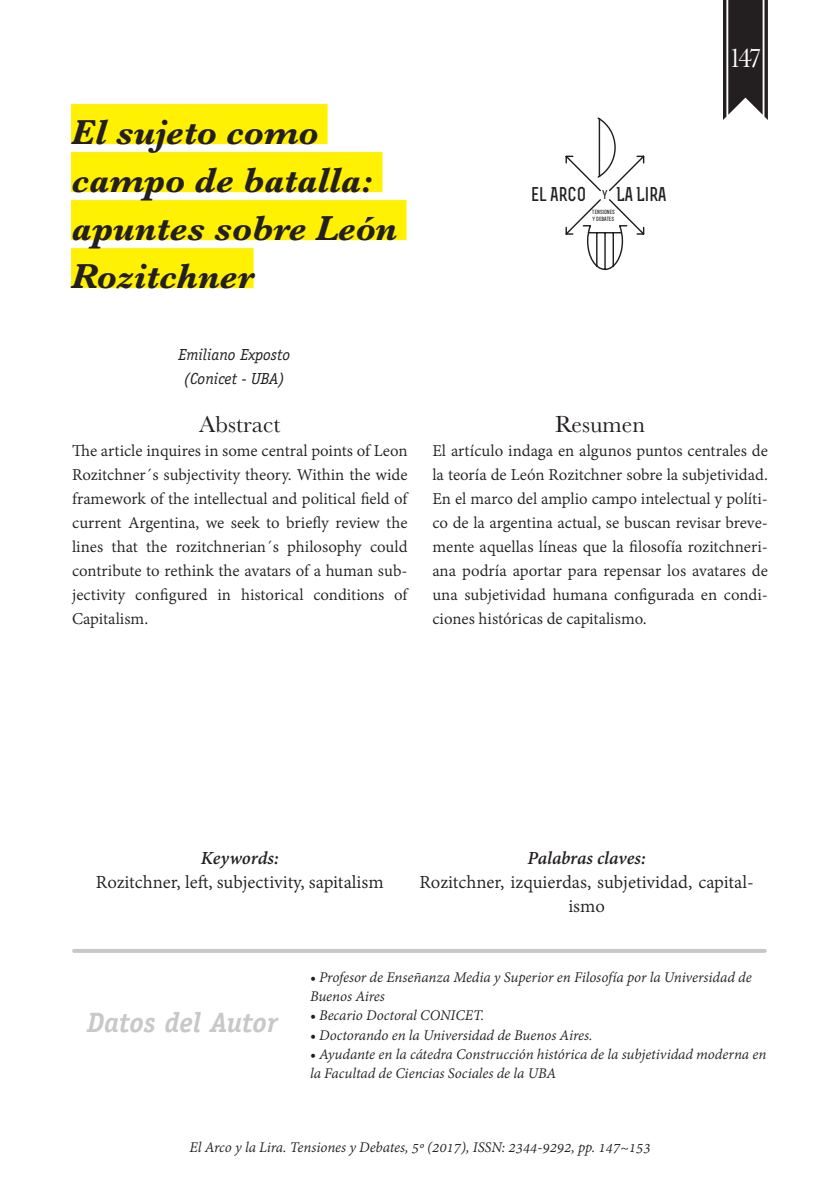
<style>
.page{position:relative;width:840px;height:1191px;background:#fff}
.page>*{position:absolute;margin:0;border:0;box-sizing:border-box;transform-origin:0 0}
.titulo{font:italic 700 36px/48px "Baskerville MT Std";color:#231f20}
.t1{font:italic 700 28px "Officina Serif Std";color:#c7c8ca}
.t2{font:28px "Baskerville MT Std";color:#fff}
.resumen_y_abstract{font:24px "Baskerville MT Std";color:#231f20}
.t3{font:20px/24px "Adobe Devanagari";color:#231f20;text-align:center}
.t4{font:italic 700 20px "Adobe Devanagari";letter-spacing:-.005em;color:#231f20}
.t5{font:700 18.6px "Rex";color:#231f20}
.resumen_y_abstract-2{font:18px/24px "Adobe Devanagari";color:#231f20;text-align:justify}
.t6{font:italic 16px/19.2px "Adobe Devanagari";letter-spacing:-.005em;color:#231f20}
.Nombre_Autor_y_perte{font:italic 16px "Officina Serif Std";color:#231f20}
.t7{font:700 5.6px/6.8px "Rex";color:#231f20}
.s1{font-size:11.8px}
</style>
<div class="page">
<svg style="left:723px;top:0;width:44px;height:120px;background:#494647"></svg>
<div style="left:71px;top:104px;width:256px;height:40px;background:#fff101"></div>
<div style="left:71px;top:152px;width:311px;height:40px;background:#fff101"></div>
<div style="left:71px;top:200px;width:335px;height:40px;background:#fff101"></div>
<div style="left:71px;top:248px;width:182px;height:40px;background:#fff101"></div>
<hr style="left:74px;top:949px;width:690px;height:4px;background:#c7c8ca">
<svg style="left:565px;top:117px;width:80px;height:154px"></svg>
<p class="titulo" style="left:71px;top:108px;width:327px">El sujeto como campo de batalla: apuntes sobre León<br>Rozitchner</p>
<p class="t5" style="left:531px;top:182px;width:137px">EL ARCO <span class="s1">Y</span> LA LIRA</p>
<p class="t7" style="left:591px;top:209px;width:24px">TENSIONES<br>Y DEBATES</p>
<p class="t2" style="left:727px;top:42px;width:35px">147</p>
<p class="Nombre_Autor_y_perte" style="left:178px;top:345px;width:113px">Emiliano Exposto</p>
<p class="Nombre_Autor_y_perte" style="left:183px;top:369px;width:103px">(Conicet - UBA)</p>
<p class="resumen_y_abstract" style="left:199px;top:410px;width:83px">Abstract</p>
<p class="resumen_y_abstract-2" style="left:72px;top:440px;width:337px">The article inquires in some central points of Leon Rozitchner´s subjectivity theory. Within the wide framework of the intellectual and political field of current Argentina, we seek to briefly review the lines that the rozitchnerian´s philosophy could contribute to rethink the avatars of a human sub&shy;jectivity configured in historical conditions of Capitalism.</p>
<p class="resumen_y_abstract" style="left:555px;top:410px;width:91px">Resumen</p>
<p class="resumen_y_abstract-2" style="left:432px;top:440px;width:337px">El artículo indaga en algunos puntos centrales de la teoría de León Rozitchner sobre la subjetividad.<br>En el marco del amplio campo intelectual y políti&shy;co de la argentina actual, se buscan revisar breve&shy;mente aquellas líneas que la filosofía rozitchneri&shy;ana podría aportar para repensar los avatares de una subjetividad humana configurada en condi&shy;ciones históricas de capitalismo.</p>
<p class="t4" style="left:201px;top:847px;width:79px">Keywords:</p>
<p class="t3" style="left:96px;top:872px;width:289px">Rozitchner, left, subjectivity, sapitalism</p>
<p class="t4" style="left:527px;top:847px;width:119px">Palabras claves:</p>
<p class="t3" style="left:419px;top:872px;width:335px">Rozitchner, izquierdas, subjetividad, capital&shy;ismo</p>
<p class="t1" style="left:87px;top:1006px;width:192px">Datos del Autor</p>
<p class="t6" style="left:310px;top:969px;width:443px">• Profesor de Enseñanza Media y Superior en Filosofía por la Universidad de<br>Buenos Aires</p>
<p class="t6" style="left:310px;top:1007px;width:175px">• Becario Doctoral CONICET.</p>
<p class="t6" style="left:310px;top:1026px;width:284px">• Doctorando en la Universidad de Buenos Aires.</p>
<p class="t6" style="left:310px;top:1046px;width:458px">• Ayudante en la cátedra Construcción histórica de la subjetividad moderna en la Facultad de Ciencias Sociales de la UBA</p>
<p class="t6" style="left:189px;top:1139px;width:462px">El Arco y la Lira. Tensiones y Debates, 5º (2017), ISSN: 2344-9292, pp. 147~153</p>
</div>
